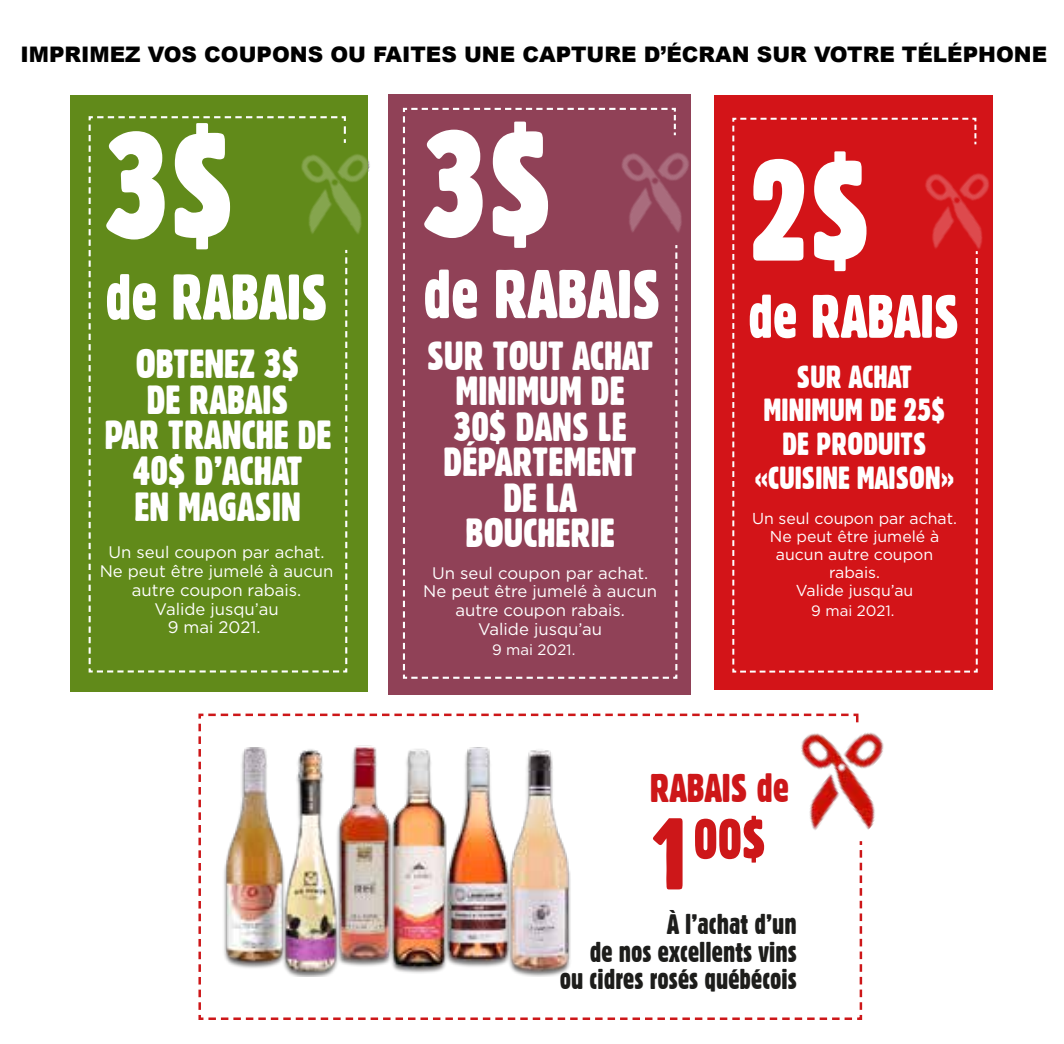
<style>
.page{position:relative;width:1064px;height:1044px;background:#fff}
.page>*{position:absolute;margin:0;border:0;box-sizing:border-box;transform-origin:0 0}
.t1{font:146.25px "Gothic 821 Condensed BT";color:#fff}
.t2{font:138.75px "Gothic 821 Condensed BT";color:#fff}
.t3{font:66.75px "Gothic 821 Condensed BT";color:#fff}
.t4{font:62.75px "Gothic 821 Condensed BT";color:#fff}
.t5{font:59.5px "Gothic 821 Condensed BT";color:#fff}
.t6{font:54.25px "Gothic 821 Condensed BT";color:#cd1719}
.t7{font:39.75px/35.5px "Gothic 821 Condensed BT";color:#fff;text-align:center}
.t8{font:39.25px "Gothic 821 Condensed BT";color:#cd1719}
.t9{font:31.25px/33.8px "Gothic 821 Condensed BT";color:#fff;text-align:center}
.t10{font:27.5px/27.5px "Gothic 821 Condensed BT";color:#1d1d1b;text-align:right}
.t11{font:900 21.5px "Arial";color:#000}
.t12{font:16.75px/18.8px "Gotham";color:#fff;text-align:center}
.t13{font:15.75px/17.8px "Gotham";color:#fff;text-align:center}
.t14{font:15px "Gotham";color:#fff}
.s1{font-size:98.25px}
</style>
<div class="page">
<div style="left:70px;top:95px;width:298px;height:597px;background:#618a1a"></div>
<img style="left:348px;top:154px;width:22px;height:80px">
<svg style="left:88px;top:116px;width:260px;height:557px"></svg>
<div style="left:388px;top:94px;width:302px;height:601px;background:#904157"></div>
<img style="left:678px;top:117px;width:13px;height:144px">
<svg style="left:402px;top:107px;width:276px;height:572px"></svg>
<div style="left:713px;top:95px;width:279px;height:594px;background:#d31418"></div>
<img style="left:979px;top:145px;width:14px;height:135px">
<svg style="left:732px;top:117px;width:247px;height:556px"></svg>
<img style="left:198px;top:713px;width:665px;height:307px">
<img style="left:755px;top:713px;width:129px;height:148px">
<p class="t11" style="left:20px;top:39px;width:1028px">IMPRIMEZ VOS COUPONS OU FAITES UNE CAPTURE D’ÉCRAN SUR VOTRE TÉLÉPHONE</p>
<h1 class="t1" style="left:105px;top:97px;width:132px">3$</h1>
<h3 class="t4" style="left:105px;top:259px;width:225px">de RABAIS</h3>
<h3 class="t7" style="left:104px;top:346px;width:229px">OBTENEZ 3$<br>DE RABAIS<br>PAR TRANCHE DE<br>40$ D’ACHAT<br>EN MAGASIN</h3>
<p class="t12" style="left:100px;top:542px;width:235px">Un seul coupon par achat.<br>Ne peut être jumelé à aucun autre coupon rabais.<br>Valide jusqu’au<br>9 mai 2021.</p>
<h1 class="t1" style="left:423px;top:96px;width:132px">3$</h1>
<h3 class="t3" style="left:423px;top:254px;width:239px">de RABAIS</h3>
<h3 class="t7" style="left:427px;top:337px;width:228px">SUR TOUT ACHAT<br>MINIMUM DE<br>30$ DANS LE<br>DÉPARTEMENT<br>DE LA<br>BOUCHERIE</h3>
<p class="t12" style="left:423px;top:563px;width:235px">Un seul coupon par achat.<br>Ne peut être jumelé à aucun autre coupon rabais.<br>Valide jusqu’au</p>
<p class="t14" style="left:492px;top:641px;width:85px">9 mai 2021.</p>
<h2 class="t2" style="left:748px;top:127px;width:126px">2$</h2>
<h3 class="t5" style="left:748px;top:280px;width:213px">de RABAIS</h3>
<h3 class="t9" style="left:754px;top:359px;width:201px">SUR ACHAT<br>MINIMUM DE 25$<br>DE PRODUITS «CUISINE MAISON»</h3>
<p class="t13" style="left:752px;top:510px;width:206px">Un seul coupon par achat.<br>Ne peut être jumelé à aucun autre coupon rabais.<br>Valide jusqu’au</p>
<p class="t14" style="left:811px;top:602px;width:85px">9 mai 2021.</p>
<h3 class="t8" style="left:650px;top:764px;width:141px">RABAIS de</h3>
<h3 class="t6" style="left:650px;top:806px;width:118px"><span class="s1">1</span>00$</h3>
<h3 class="t10" style="left:560px;top:911px;width:239px">À l’achat d’un<br>de nos excellents vins ou cidres rosés québécois</h3>
</div>
